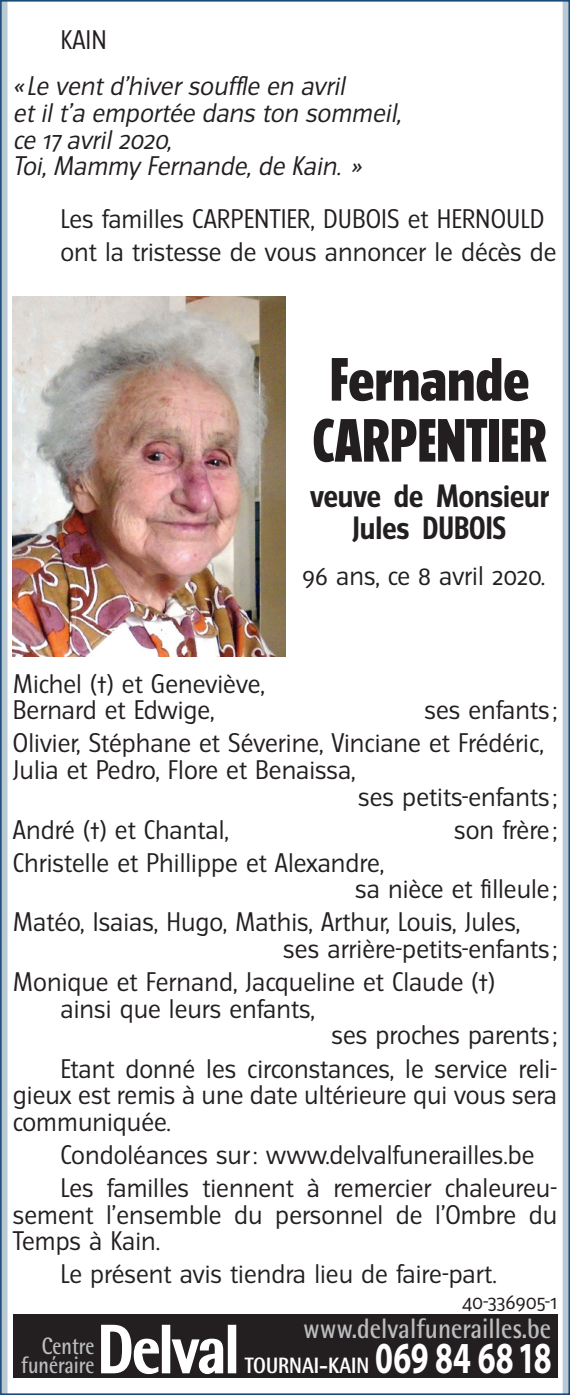
<style>
.page{position:relative;width:570px;height:1395px;background:#fff}
.page>*{position:absolute;margin:0;border:0;box-sizing:border-box;transform-origin:0 0}
.t1{font:800 68.4px "Rotis Semi Sans";letter-spacing:-.03em;color:#fff;scale:.86 1}
.t2{font:800 54.6px/60.9px "Turmino";color:#231f20;text-align:center}
.t3{font:700 44.4px "Myriad";letter-spacing:.005em;color:#fff;scale:.72 1}
.t4{font:700 28.8px/32.1px "Turmino";color:#231f20;text-align:center}
.t5{font:700 28.2px "Rotis Semi Sans";color:#bcbdc0;scale:.86 1}
.t6{font:24px/26.7px "Turmino";color:#231f20}
.t7{font:italic 24px/26.7px "Turmino";color:#231f20}
.t8{font:700 23.7px/18.6px "Rotis Semi Sans";color:#bcbdc0;text-align:right;scale:.82 1}
.t9{font:800 22.2px "Rotis Semi Sans";color:#fff;scale:.86 1}
.t10{font:19.2px "Turmino";letter-spacing:-.01em;color:#231f20}
</style>
<div class="page">
<svg style="left:0;top:0;width:8px;height:1395px;background:#94acbf"></svg>
<div style="left:562px;top:0;width:8px;height:1395px;background:#bacad5"></div>
<div style="left:13px;top:1315px;width:544px;height:63px;background:#231f20"></div>
<svg style="left:101px;top:1324px;width:58px;height:50px"></svg>
<div style="left:162px;top:1324px;width:8px;height:49px;border:1px solid #fff"></div>
<svg style="left:171px;top:1338px;width:53px;height:36px"></svg>
<div style="left:228px;top:1324px;width:8px;height:49px;border:1px solid #fff"></div>
<img style="left:13px;top:297px;width:272px;height:360px">
<p class="t6" style="left:60px;top:27px;width:48px">KAIN</p>
<p class="t7" style="left:13px;top:73px;width:395px">« Le vent d’hiver souffle en avril<br>et il t’a emportée dans ton sommeil, ce 17 avril 2020,<br>Toi, Mammy Fernande, de Kain. »</p>
<p class="t6" style="left:60px;top:202px;width:497px;line-height:33px">Les familles CARPENTIER, DUBOIS et HERNOULD ont la tristesse de vous annoncer le décès de</p>
<h2 class="t2" style="left:313px;top:349px;width:236px">Fernande<br>CARPENTIER</h2>
<p class="t4" style="left:310px;top:480px;width:240px">veuve de Monsieur<br>Jules DUBOIS</p>
<p class="t6" style="left:302px;top:562px;width:245px">96 ans, ce 8 avril 2020.</p>
<p class="t6" style="left:13px;top:670px;width:253px">Michel (†) et Geneviève,<br>Bernard et Edwige,</p>
<p class="t6" style="left:13px;top:693px;width:545px;line-height:33px;text-indent:411px">ses enfants ;<br>Olivier, Stéphane et Séverine, Vinciane et Frédéric,</p>
<p class="t6" style="left:13px;top:756px;width:344px">Julia et Pedro, Flore et Benaissa,</p>
<p class="t6" style="left:358px;top:783px;width:200px">ses petits-enfants ;</p>
<p class="t6" style="left:13px;top:816px;width:218px">André (†) et Chantal,</p>
<p class="t6" style="left:454px;top:816px;width:105px">son frère;</p>
<p class="t6" style="left:355px;top:849px;width:203px;text-indent:-342px">Christelle et Phillippe et Alexandre,<br>sa nièce et filleule;</p>
<p class="t6" style="left:283px;top:909px;width:275px;text-indent:-270px">Matéo, Isaias, Hugo, Mathis, Arthur, Louis, Jules, ses arrière-petits-enfants ;</p>
<p class="t6" style="left:13px;top:968px;width:484px">Monique et Fernand, Jacqueline et Claude (†)</p>
<p class="t6" style="left:60px;top:995px;width:256px">ainsi que leurs enfants,</p>
<p class="t6" style="left:331px;top:1022px;width:227px">ses proches parents ;</p>
<p class="t6" style="left:13px;top:1055px;width:546px;text-align:justify;text-indent:47px">Etant donné les circonstances, le service reli&shy;gieux est remis à une date ultérieure qui vous sera communiquée.</p>
<p class="t6" style="left:60px;top:1138px;width:498px;line-height:33px">Condoléances sur: www.delvalfunerailles.be<br>Les familles tiennent à remercier chaleureu-</p>
<p class="t6" style="left:13px;top:1201px;width:545px">sement l’ensemble du personnel de l’Ombre du<br>Temps à Kain.</p>
<p class="t6" style="left:60px;top:1261px;width:438px">Le présent avis tiendra lieu de faire-part.</p>
<p class="t10" style="left:462px;top:1289px;width:96px">40‑336905‑1</p>
<h1 class="t1" style="left:97px;top:1306px;width:167px">Delval</h1>
<p class="t5" style="left:303px;top:1311px;width:290px">www.delvalfunerailles.be</p>
<p class="t9" style="left:245px;top:1351px;width:146px">TOURNAI-KAIN</p>
<p class="t8" style="left:21px;top:1336px;width:91px">Centre funéraire</p>
<h3 class="t3" style="left:375px;top:1335px;width:247px">069 84 6818</h3>
</div>
